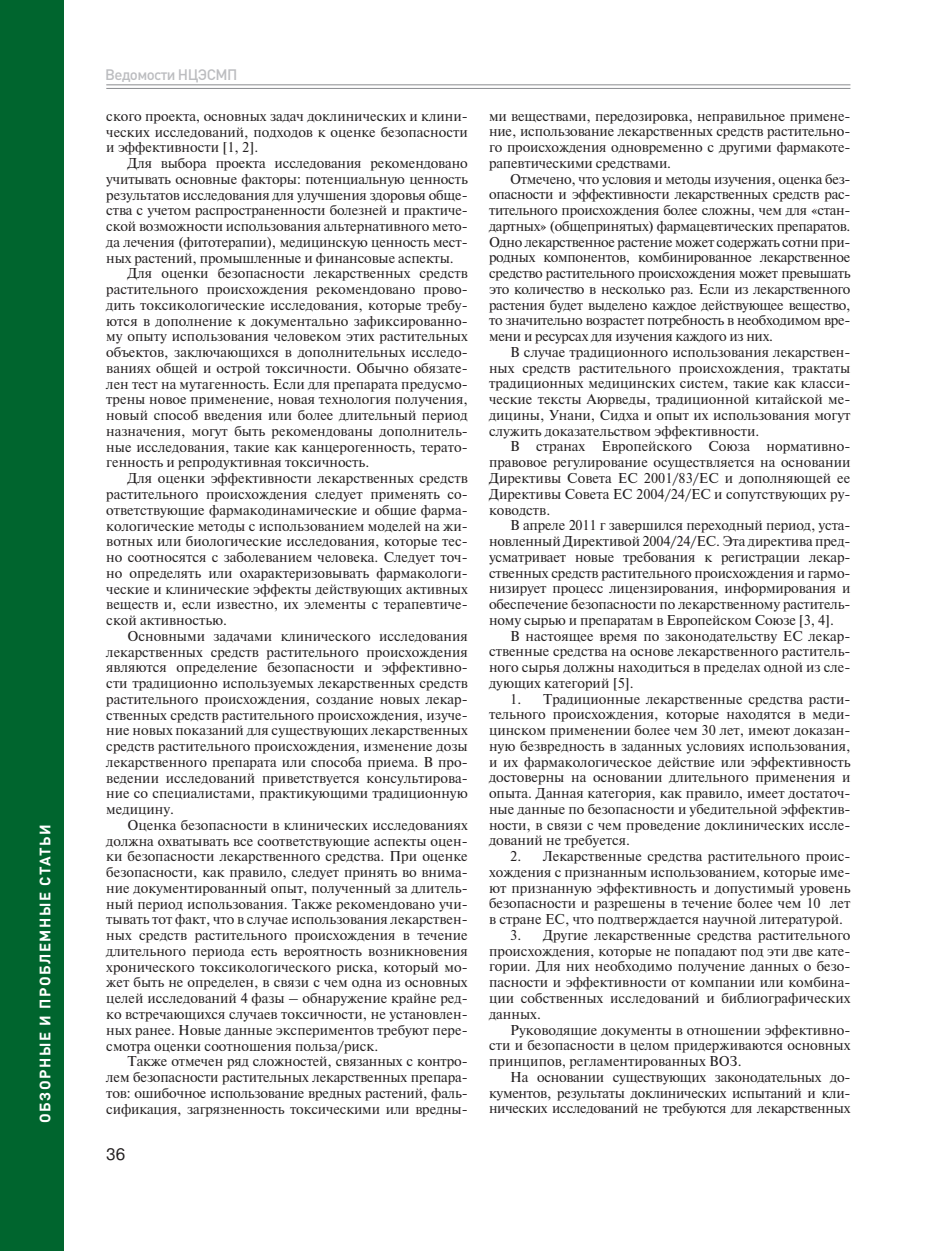
<style>
.page{position:relative;width:927px;height:1251px;background:#fff}
.page>*{position:absolute;margin:0;border:0;box-sizing:border-box;transform-origin:0 0}
.t1{font:16.5px "Pragmatica";color:#231f20}
.t2{font:700 15px "DIN Pro";letter-spacing:.1em;color:#fff}
.t3{font:500 15px "DIN Pro";letter-spacing:-.04em;color:#bcbdc0}
.t4{font:14.25px/15.8px "Newton";color:#231f20;text-align:justify}
</style>
<div class="page">
<div style="left:0;top:0;width:64px;height:1250px;background:#00652e"></div>
<hr style="left:106px;top:85px;width:744px;height:1px;background:#8a8c8f">
<hr style="left:106px;top:88px;width:744px;height:1px;background:#8a8c8f">
<p class="t2" style="left:35px;top:1123px;width:301px;rotate:-90deg">ОБЗОРНЫЕ И П РОБЛЕМНЫЕ СТАТЬИ</p>
<p class="t3" style="left:105px;top:65px;width:134px">Ведомости НЦЭСМП</p>
<p class="t4" style="left:106px;top:107px;width:363px">ского проекта, основных задач доклинических и клини&shy;ческих исследований, подходов к оценке безопасности и эффективности [1, 2].</p>
<p class="t4" style="left:128px;top:155px;width:342px">Для выбора проекта исследования рекомендовано</p>
<p class="t4" style="left:106px;top:170px;width:363px">учитывать основные факторы: потенциальную ценность</p>
<p class="t4" style="left:106px;top:186px;width:363px">результатов исследования для улучшения здоровья обще-</p>
<p class="t4" style="left:106px;top:202px;width:363px">ства с учетом распространенности болезней и практиче-</p>
<p class="t4" style="left:106px;top:218px;width:363px">ской возможности использования альтернативного мето-</p>
<p class="t4" style="left:106px;top:233px;width:363px">да лечения (фитотерапии), медицинскую ценность мест-</p>
<p class="t4" style="left:106px;top:249px;width:349px">ных растений, промышленные и финансовые аспекты.</p>
<p class="t4" style="left:128px;top:265px;width:342px">Для оценки безопасности лекарственных средств</p>
<p class="t4" style="left:106px;top:281px;width:363px">растительного происхождения рекомендовано прово-</p>
<p class="t4" style="left:106px;top:296px;width:363px">дить токсикологические исследования, которые требу-</p>
<p class="t4" style="left:106px;top:312px;width:363px">ются в дополнение к документально зафиксированно-</p>
<p class="t4" style="left:106px;top:328px;width:363px">му опыту использования человеком этих растительных</p>
<p class="t4" style="left:106px;top:344px;width:363px">объектов, заключающихся в дополнительных исследо-</p>
<p class="t4" style="left:106px;top:359px;width:363px">ваниях общей и острой токсичности. Обычно обязате-</p>
<p class="t4" style="left:106px;top:375px;width:363px">лен тест на мутагенность. Если для препарата предусмо-</p>
<p class="t4" style="left:106px;top:391px;width:363px">трены новое применение, новая технология получения,</p>
<p class="t4" style="left:106px;top:407px;width:363px">новый способ введения или более длительный период</p>
<p class="t4" style="left:106px;top:422px;width:363px">назначения, могут быть рекомендованы дополнитель-</p>
<p class="t4" style="left:106px;top:438px;width:363px">ные исследования, такие как канцерогенность, терато-</p>
<p class="t4" style="left:106px;top:454px;width:264px">генность и репродуктивная токсичность.</p>
<p class="t4" style="left:128px;top:470px;width:342px">Для оценки эффективности лекарственных средств</p>
<p class="t4" style="left:106px;top:485px;width:363px">растительного происхождения следует применять со-</p>
<p class="t4" style="left:106px;top:501px;width:363px">ответствующие фармакодинамические и общие фарма-</p>
<p class="t4" style="left:106px;top:517px;width:363px">кологические методы с использованием моделей на жи-</p>
<p class="t4" style="left:106px;top:533px;width:363px">вотных или биологические исследования, которые тес-</p>
<p class="t4" style="left:106px;top:548px;width:363px">но соотносятся с заболеванием человека. Следует точ-</p>
<p class="t4" style="left:106px;top:564px;width:363px">но определять или охарактеризовывать фармакологи-</p>
<p class="t4" style="left:106px;top:580px;width:363px">ческие и клинические эффекты действующих активных</p>
<p class="t4" style="left:106px;top:596px;width:363px">веществ и, если известно, их элементы с терапевтиче-</p>
<p class="t4" style="left:106px;top:611px;width:122px">ской активностью.</p>
<p class="t4" style="left:128px;top:627px;width:342px">Основными задачами клинического исследования</p>
<p class="t4" style="left:106px;top:643px;width:363px">лекарственных средств растительного происхождения</p>
<p class="t4" style="left:106px;top:659px;width:363px">являются определение безопасности и эффективно-</p>
<p class="t4" style="left:106px;top:674px;width:363px">сти традиционно используемых лекарственных средств</p>
<p class="t4" style="left:106px;top:690px;width:363px">растительного происхождения, создание новых лекар-</p>
<p class="t4" style="left:106px;top:706px;width:363px">ственных средств растительного происхождения, изуче-</p>
<p class="t4" style="left:106px;top:722px;width:363px">ние новых показаний для существующих лекарственных</p>
<p class="t4" style="left:106px;top:737px;width:363px">средств растительного происхождения, изменение дозы</p>
<p class="t4" style="left:106px;top:753px;width:363px">лекарственного препарата или способа приема. В про-</p>
<p class="t4" style="left:106px;top:769px;width:363px">ведении исследований приветствуется консультирова-</p>
<p class="t4" style="left:106px;top:785px;width:363px">ние со специалистами, практикующими традиционную</p>
<p class="t4" style="left:106px;top:800px;width:69px">медицину.</p>
<p class="t4" style="left:128px;top:816px;width:342px">Оценка безопасности в клинических исследованиях</p>
<p class="t4" style="left:106px;top:832px;width:363px">должна охватывать все соответствующие аспекты оцен-</p>
<p class="t4" style="left:106px;top:848px;width:363px">ки безопасности лекарственного средства. При оценке</p>
<p class="t4" style="left:106px;top:863px;width:363px">безопасности, как правило, следует принять во внима-</p>
<p class="t4" style="left:106px;top:879px;width:363px">ние документированный опыт, полученный за длитель-</p>
<p class="t4" style="left:106px;top:895px;width:363px">ный период использования. Также рекомендовано учи-</p>
<p class="t4" style="left:106px;top:911px;width:363px">тывать тот факт, что в случае использования лекарствен-</p>
<p class="t4" style="left:106px;top:926px;width:363px">ных средств растительного происхождения в течение</p>
<p class="t4" style="left:106px;top:942px;width:363px">длительного периода есть вероятность возникновения</p>
<p class="t4" style="left:106px;top:958px;width:363px">хронического токсикологического риска, который мо-</p>
<p class="t4" style="left:106px;top:974px;width:363px">жет быть не определен, в связи с чем одна из основных</p>
<p class="t4" style="left:106px;top:989px;width:363px">целей исследований 4 фазы – обнаружение крайне ред-</p>
<p class="t4" style="left:106px;top:1005px;width:363px">ко встречающихся случаев токсичности, не установлен-</p>
<p class="t4" style="left:106px;top:1021px;width:363px">ных ранее. Новые данные экспериментов требуют пере-</p>
<p class="t4" style="left:106px;top:1037px;width:273px">смотра оценки соотношения польза/риск.</p>
<p class="t4" style="left:128px;top:1052px;width:342px">Также отмечен ряд сложностей, связанных с контро-</p>
<p class="t4" style="left:106px;top:1068px;width:363px">лем безопасности растительных лекарственных препара-</p>
<p class="t4" style="left:106px;top:1084px;width:363px">тов: ошибочное использование вредных растений, фаль-</p>
<p class="t4" style="left:106px;top:1099px;width:363px">сификация, загрязненность токсическими или вредны-</p>
<p class="t1" style="left:106px;top:1144px;width:21px">36</p>
<p class="t4" style="left:489px;top:107px;width:363px">ми веществами, передозировка, неправильное примене&shy;ние, использование лекарственных средств растительно&shy;го происхождения одновременно с другими фармакоте&shy;рапевтическими средствами.</p>
<p class="t4" style="left:489px;top:170px;width:363px;text-indent:21px">Отмечено, что условия и методы изучения, оценка без&shy;опасности и эффективности лекарственных средств рас&shy;тительного происхождения более сложны, чем для «стан&shy;дартных» (общепринятых) фармацевтических препаратов.<br>Одно лекарственное растение может содержать сотни при&shy;родных компонентов, комбинированное лекарственное средство растительного происхождения может превышать это количество в несколько раз. Если из лекарственного растения будет выделено каждое действующее вещество, то значительно возрастет потребность в необходимом вре&shy;мени и ресурсах для изучения каждого из них.</p>
<p class="t4" style="left:489px;top:343px;width:363px;text-indent:21px">В случае традиционного использования лекарствен&shy;ных средств растительного происхождения, трактаты традиционных медицинских систем, такие как класси&shy;ческие тексты Аюрведы, традиционной китайской ме&shy;дицины, Унани, Сидха и опыт их использования могут служить доказательством эффективности.</p>
<p class="t4" style="left:489px;top:438px;width:363px;text-indent:21px">В странах Европейского Союза нормативно&shy;правовое регулирование осуществляется на основании Директивы Совета ЕС 2001/83/ЕС и дополняющей ее Директивы Совета ЕС 2004/24/EC и сопутствующих ру&shy;ководств.</p>
<p class="t4" style="left:489px;top:517px;width:363px;text-indent:21px">В апреле 2011 г завершился переходный период, уста&shy;новленный Директивой 2004/24/EC. Эта директива пред&shy;усматривает новые требования к регистрации лекар&shy;ственных средств растительного происхождения и гармо&shy;низирует процесс лицензирования, информирования и обеспечение безопасности по лекарственному раститель&shy;ному сырью и препаратам в Европейском Союзе [3, 4].</p>
<p class="t4" style="left:489px;top:627px;width:363px;text-indent:21px">В настоящее время по законодательству ЕС лекар&shy;ственные средства на основе лекарственного раститель&shy;ного сырья должны находиться в пределах одной из сле&shy;дующих категорий [5].</p>
<p class="t4" style="left:489px;top:690px;width:363px;text-indent:21px">1. Традиционные лекарственные средства расти&shy;тельного происхождения, которые находятся в меди&shy;цинском применении более чем 30 лет, имеют доказан&shy;ную безвредность в заданных условиях использования, и их фармакологическое действие или эффективность достоверны на основании длительного применения и опыта. Данная категория, как правило, имеет достаточ&shy;ные данные по безопасности и убедительной эффектив&shy;ности, в связи с чем проведение доклинических иссле&shy;дований не требуется.</p>
<p class="t4" style="left:489px;top:847px;width:363px;text-indent:21px">2. Лекарственные средства растительного проис&shy;хождения с признанным использованием, которые име&shy;ют признанную эффективность и допустимый уровень безопасности и разрешены в течение более чем 10 лет в стране ЕС, что подтверждается научной литературой.</p>
<p class="t4" style="left:489px;top:926px;width:363px;text-indent:21px">3. Другие лекарственные средства растительного происхождения, которые не попадают под эти две кате&shy;гории. Для них необходимо получение данных о безо&shy;пасности и эффективности от компании или комбина&shy;ции собственных исследований и библиографических данных.</p>
<p class="t4" style="left:489px;top:1021px;width:363px;text-indent:21px">Руководящие документы в отношении эффективно&shy;сти и безопасности в целом придерживаются основных принципов, регламентированных ВОЗ.</p>
<p class="t4" style="left:489px;top:1068px;width:363px;text-indent:21px">На основании существующих законодательных до&shy;кументов, результаты доклинических испытаний и кли&shy;нических исследований не требуются для лекарственных</p>
</div>
